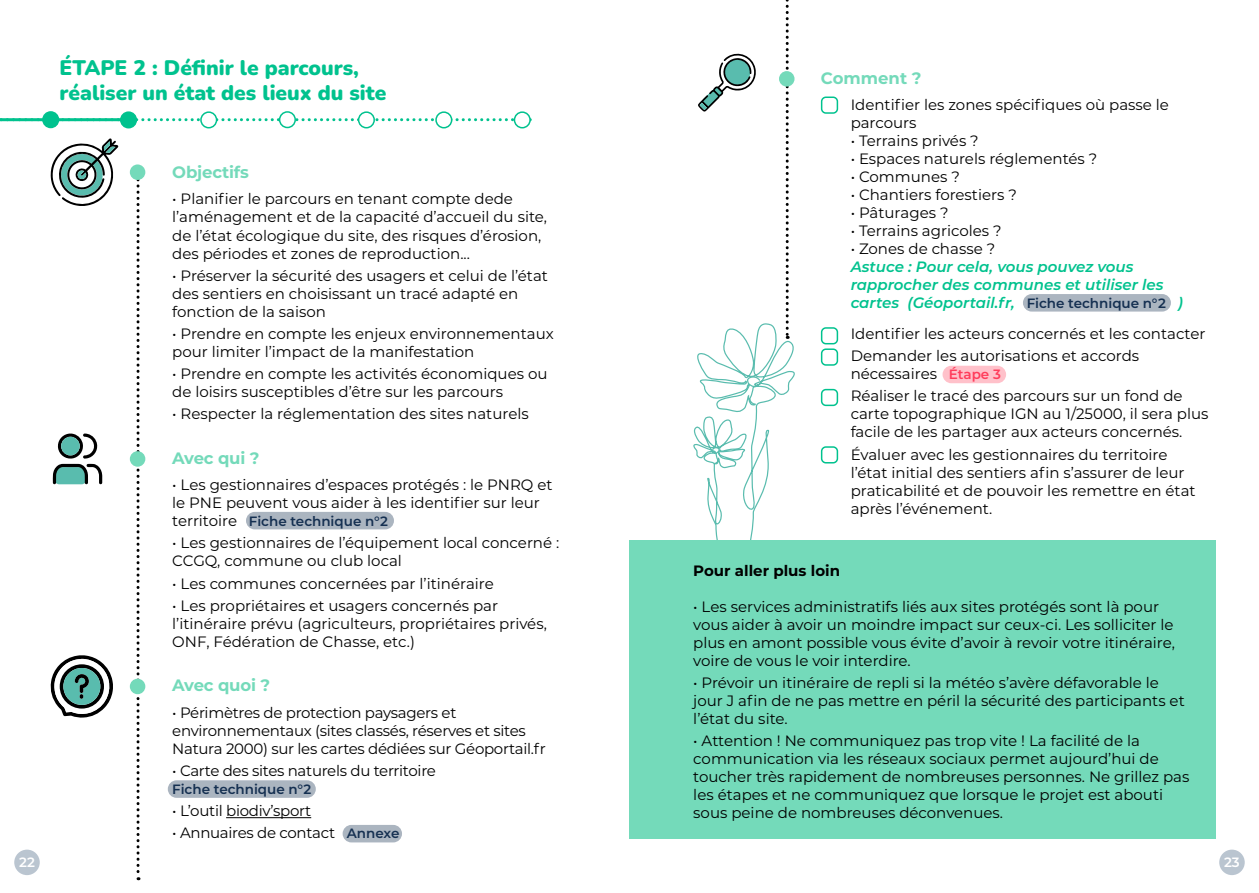
<style>
.page{position:relative;width:1259px;height:893px;background:#fff}
.page>*{position:absolute;margin:0;border:0;box-sizing:border-box;transform-origin:0 0}
.t1{font:900 21px/25.2px "Nunito";color:#00c28e}
.t2{font:700 16.5px "Montserrat";letter-spacing:-.01em;color:#74daba}
.t3{font:15px/18px "Montserrat";color:#000}
.t4{font:15px/18px "Montserrat";letter-spacing:-.02em;color:#000}
.t5{font:italic 600 15px/18px "Montserrat";color:#00c28e}
.t6{font:700 15px "Montserrat";color:#000}
.t7{font:600 13.5px "Montserrat";color:#153051}
.t8{font:600 13.5px "Montserrat";color:#fff}
.s1{font-weight:400;font-size:15px;color:#000}
.s2{font-weight:600;font-size:13.5px;color:#153051}
.s3{font-style:normal;font-size:13.5px;color:#153051}
.s4{font-weight:600;font-size:13.5px;color:#ff3c5b}
</style>
<div class="page">
<div style="left:1219px;top:850px;width:25px;height:25px;background:#bac5d0;border-radius:50%"></div>
<div style="left:14px;top:850px;width:26px;height:25px;background:#bac5d0;border-radius:50%"></div>
<hr style="left:226px;top:817px;width:85px;height:1px;background:#000">
<div style="left:168px;top:780px;width:148px;height:18px;background:#abb5c0;border-radius:9px"></div>
<div style="left:246px;top:512px;width:148px;height:17px;background:#abb5c0;border-radius:9px"></div>
<svg style="left:136px;top:180px;width:3px;height:700px"></svg>
<div style="left:130px;top:164px;width:15px;height:16px;background:#74daba;border-radius:50%"></div>
<div style="left:130px;top:451px;width:15px;height:16px;background:#74daba;border-radius:50%"></div>
<div style="left:130px;top:679px;width:15px;height:15px;background:#74daba;border-radius:50%"></div>
<svg style="left:51px;top:138px;width:67px;height:68px"></svg>
<svg style="left:53px;top:434px;width:49px;height:50px"></svg>
<div style="left:61px;top:437px;width:19px;height:18px;background:#59bcae;border-radius:50%"></div>
<svg style="left:51px;top:655px;width:62px;height:63px"></svg>
<div style="left:43px;top:112px;width:16px;height:15px;background:#00c28e;border-radius:50%"></div>
<div style="left:42px;top:111px;width:17px;height:17px;border:2px solid #00c28e;border-radius:50%"></div>
<svg style="left:137px;top:118px;width:377px;height:3px"></svg>
<div style="left:121px;top:112px;width:15px;height:16px;background:#00c28e;border-radius:50%"></div>
<div style="left:120px;top:111px;width:17px;height:17px;border:2px solid #00c28e;border-radius:50%"></div>
<div style="left:201px;top:112px;width:15px;height:16px;background:#fff;border-radius:50%"></div>
<div style="left:200px;top:111px;width:17px;height:17px;border:2px solid #00c28e;border-radius:50%"></div>
<div style="left:280px;top:112px;width:15px;height:15px;background:#fff;border-radius:50%"></div>
<div style="left:279px;top:111px;width:17px;height:17px;border:2px solid #00c28e;border-radius:50%"></div>
<div style="left:359px;top:112px;width:15px;height:16px;background:#fff;border-radius:50%"></div>
<div style="left:358px;top:111px;width:17px;height:17px;border:2px solid #00c28e;border-radius:50%"></div>
<div style="left:436px;top:112px;width:15px;height:16px;background:#fff;border-radius:50%"></div>
<div style="left:435px;top:111px;width:17px;height:17px;border:2px solid #00c28e;border-radius:50%"></div>
<div style="left:514px;top:111px;width:17px;height:17px;border:2px solid #00c28e;border-radius:50%"></div>
<div style="left:821px;top:97px;width:17px;height:17px;border:2px solid #00c28e;border-radius:4px"></div>
<div style="left:821px;top:327px;width:17px;height:17px;border:2px solid #00c28e;border-radius:4px"></div>
<div style="left:821px;top:348px;width:17px;height:18px;border:2px solid #00c28e;border-radius:4px"></div>
<div style="left:821px;top:389px;width:17px;height:17px;border:2px solid #00c28e;border-radius:4px"></div>
<div style="left:821px;top:446px;width:17px;height:17px;border:2px solid #00c28e;border-radius:4px"></div>
<div style="left:629px;top:541px;width:587px;height:298px;background:#74daba"></div>
<svg style="left:693px;top:0;width:102px;height:544px"></svg>
<hr style="left:0;top:118px;width:127px;height:3px;background:#00c28e">
<div style="left:342px;top:825px;width:60px;height:17px;background:#abb5c0;border-radius:9px"></div>
<div style="left:1023px;top:294px;width:148px;height:18px;background:#abb5c0;border-radius:9px"></div>
<div style="left:942px;top:366px;width:64px;height:17px;background:#ffc1ca;border-radius:9px"></div>
<h1 class="t1" style="left:60px;top:54px;width:328px">ÉTAPE 2 : Définir le parcours, réaliser un état des lieux du site</h1>
<p class="t2" style="left:172px;top:160px;width:78px">Objectifs</p>
<p class="t3" style="left:172px;top:190px;width:376px">• Planifier le parcours en tenant compte dede l’aménagement et de la capacité d’accueil du site, de l’état écologique du site, des risques d’érosion, des périodes et zones de reproduction...</p>
<p class="t3" style="left:172px;top:266px;width:377px">• Préserver la sécurité des usagers et celui de l’état des sentiers en choisissant un tracé adapté en fonction de la saison</p>
<p class="t3" style="left:172px;top:324px;width:383px">• Prendre en compte les enjeux environnementaux pour limiter l’impact de la manifestation</p>
<p class="t3" style="left:172px;top:364px;width:377px">• Prendre en compte les activités économiques ou de loisirs susceptibles d’être sur les parcours</p>
<p class="t3" style="left:172px;top:405px;width:358px">• Respecter la réglementation des sites naturels</p>
<p class="t2" style="left:172px;top:446px;width:89px">Avec qui ?</p>
<p class="t3" style="left:172px;top:475px;width:382px">• Les gestionnaires d’espaces protégés : le PNRQ et le PNE peuvent vous aider à les identifier sur leur</p>
<p class="t7" style="left:172px;top:512px;width:217px"><span class="s1">territoire</span> Fiche technique n°2</p>
<p class="t3" style="left:172px;top:534px;width:388px">• Les gestionnaires de l’équipement local concerné :<br>CCGQ, commune ou club local</p>
<p class="t3" style="left:172px;top:574px;width:323px">• Les communes concernées par l’itinéraire</p>
<p class="t3" style="left:172px;top:596px;width:376px">• Les propriétaires et usagers concernés par l’itinéraire prévu (agriculteurs, propriétaires privés,<br>ONF, Fédération de Chasse, etc.)</p>
<p class="t2" style="left:172px;top:673px;width:99px">Avec quoi ?</p>
<p class="t4" style="left:172px;top:703px;width:375px">• Périmètres de protection paysagers et environnementaux (sites classés, réserves et sites<br>Natura 2000) sur les cartes dédiées sur Géoportail.fr</p>
<p class="t4" style="left:172px;top:761px;width:265px">• Carte des sites naturels du territoire</p>
<p class="t7" style="left:172px;top:779px;width:141px">Fiche technique n°2</p>
<p class="t4" style="left:172px;top:801px;width:140px">• L’outil biodiv’sport</p>
<p class="t4" style="left:172px;top:824px;width:229px">• Annuaires de contact <span class="s2">Annexe</span></p>
<p class="t2" style="left:821px;top:66px;width:102px">Comment ?</p>
<p class="t3" style="left:850px;top:95px;width:320px">Identifier les zones spécifiques où passe le parcours</p>
<p class="t3" style="left:850px;top:131px;width:130px">• Terrains privés ?</p>
<p class="t3" style="left:850px;top:149px;width:248px">• Espaces naturels réglementés ?</p>
<p class="t3" style="left:850px;top:167px;width:111px">• Communes ?</p>
<p class="t3" style="left:850px;top:185px;width:168px">• Chantiers forestiers ?</p>
<p class="t3" style="left:850px;top:203px;width:99px">• Pâturages ?</p>
<p class="t3" style="left:850px;top:221px;width:152px">• Terrains agricoles ?</p>
<p class="t3" style="left:850px;top:239px;width:146px">• Zones de chasse ?</p>
<p class="t5" style="left:850px;top:257px;width:334px">Astuce : Pour cela, vous pouvez vous rapprocher des communes et utiliser les cartes (Géoportail.fr, <span class="s3">Fiche technique n°2</span> )</p>
<p class="t3" style="left:850px;top:322px;width:356px;line-height:22.2px">Identifier les acteurs concernés et les contacter<br>Demander les autorisations et accords</p>
<p class="t3" style="left:850px;top:362px;width:333px;line-height:22.2px">nécessaires <span class="s4">Étape 3<br></span>Réaliser le tracé des parcours sur un fond de</p>
<p class="t3" style="left:850px;top:404px;width:359px">carte topographique IGN au 1/25000, il sera plus facile de les partager aux acteurs concernés.</p>
<p class="t3" style="left:850px;top:445px;width:346px">Évaluer avec les gestionnaires du territoire l’état initial des sentiers afin s’assurer de leur praticabilité et de pouvoir les remettre en état après l’événement.</p>
<p class="t6" style="left:693px;top:560px;width:148px">Pour aller plus loin</p>
<p class="t3" style="left:693px;top:597px;width:483px">• Les services administratifs liés aux sites protégés sont là pour vous aider à avoir un moindre impact sur ceux-ci. Les solliciter le plus en amont possible vous évite d’avoir à revoir votre itinéraire, voire de vous le voir interdire.</p>
<p class="t3" style="left:693px;top:673px;width:493px">• Prévoir un itinéraire de repli si la météo s’avère défavorable le jour J afin de ne pas mettre en péril la sécurité des participants et l’état du site.</p>
<p class="t3" style="left:693px;top:731px;width:497px">• Attention ! Ne communiquez pas trop vite ! La facilité de la communication via les réseaux sociaux permet aujourd’hui de toucher très rapidement de nombreuses personnes. Ne grillez pas les étapes et ne communiquez que lorsque le projet est abouti sous peine de nombreuses déconvenues.</p>
<p class="t8" style="left:19px;top:852px;width:17px">22</p>
<p class="t8" style="left:1224px;top:852px;width:17px">23</p>
</div>
